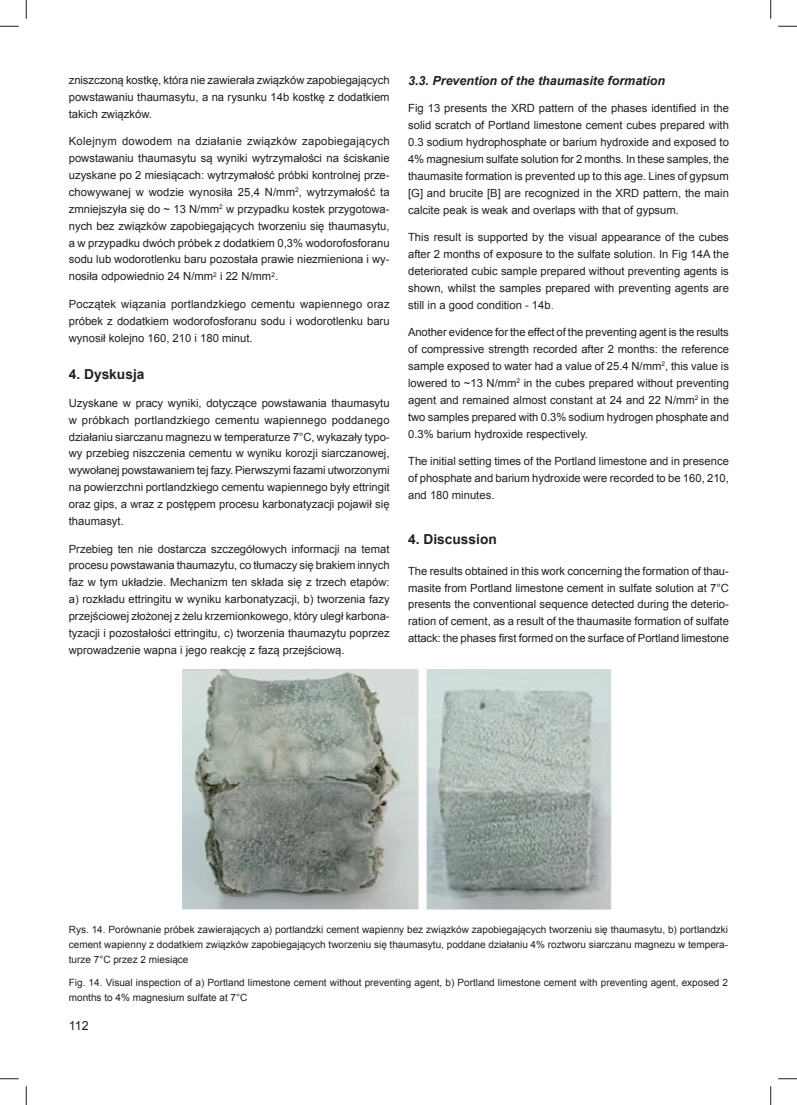
<style>
.page{position:relative;width:797px;height:1105px;background:#fff}
.page>*{position:absolute;margin:0;border:0;box-sizing:border-box;transform-origin:0 0}
.t1{font:700 13.75px "Arial";color:#231f20}
.t2{font:italic 700 12.5px "Arial";color:#231f20}
.t3{font:12.5px "Arial";color:#231f20}
.t4{font:11.25px/16.9px "Arial";color:#231f20;text-align:justify}
.t5{font:10px/15px "Arial";color:#231f20;text-align:justify}
.s1{color:#ee2d2d}
</style>
<div class="page">
<img style="left:182px;top:669px;width:430px;height:241px">
<svg style="left:0;top:25px;width:19px;height:2px"></svg>
<svg style="left:778px;top:25px;width:19px;height:2px"></svg>
<svg style="left:0;top:1078px;width:19px;height:1px"></svg>
<svg style="left:778px;top:1078px;width:19px;height:1px"></svg>
<svg style="left:25px;top:0;width:2px;height:19px"></svg>
<svg style="left:25px;top:1086px;width:2px;height:19px"></svg>
<svg style="left:770px;top:0;width:1px;height:19px"></svg>
<svg style="left:770px;top:1086px;width:1px;height:19px"></svg>
<p class="t4" style="left:69px;top:72px;width:322px">zniszczoną kostkę, która nie zawierała związków zapobiegających powstawaniu thaumasytu, a na rysunku 14b kostkę z dodatkiem takich związków.</p>
<p class="t4" style="left:69px;top:133px;width:322px">Kolejnym dowodem na działanie związków zapobiegających powstawaniu thaumasytu są wyniki wytrzymałości na ściskanie uzyskane po 2 miesiącach: wytrzymałość próbki kontrolnej prze&shy;chowywanej w wodzie wynosiła 25,4 N/mm<sup>2</sup>, wytrzymałość ta zmniejszyła się do ~ 13 N/mm<sup>2</sup> w przypadku kostek przygotowa&shy;nych bez związków zapobiegających tworzeniu się thaumasytu, a w przypadku dwóch próbek z dodatkiem 0,3% wodorofosforanu sodu lub wodorotlenku baru pozostała prawie niezmieniona i wy&shy;nosiła odpowiednio 24 N/mm<sup>2</sup> i 22 N/mm<sup>2</sup>.</p>
<p class="t4" style="left:69px;top:295px;width:322px">Początek wiązania portlandzkiego cementu wapiennego oraz próbek z dodatkiem wodorofosforanu sodu i wodorotlenku baru wynosił kolejno 160, 210 i 180 minut.</p>
<p class="t1" style="left:69px;top:367px;width:77px">4. Dyskusja</p>
<p class="t4" style="left:69px;top:394px;width:322px">Uzyskane w pracy wyniki, dotyczące powstawania thaumasytu w próbkach portlandzkiego cementu wapiennego poddanego działaniu siarczanu magnezu w temperaturze 7°C, wykazały typo&shy;wy przebieg niszczenia cementu w wyniku korozji siarczanowej, wywołanej powstawaniem tej fazy. Pierwszymi fazami utworzonymi na powierzchni portlandzkiego cementu wapiennego były ettringit oraz gips, a wraz z postępem procesu karbonatyzacji pojawił się thaumasyt.</p>
<p class="t4" style="left:69px;top:540px;width:322px">Przebieg ten nie dostarcza szczegółowych informacji na temat procesu powstawania thaumazytu, co tłumaczy się brakiem innych faz w tym układzie. Mechanizm ten składa się z trzech etapów: a) rozkładu ettringitu w wyniku karbonatyzacji, b) tworzenia fazy przejściowej złożonej z żelu krzemionkowego, który uległ karbona&shy;tyzacji i pozostałości ettringitu, c) tworzenia thaumazytu poprzez wprowadzenie wapna i jego reakcję z fazą przejściową.</p>
<p class="t2" style="left:408px;top:74px;width:258px">3.3. Prevention of the thaumasite formation</p>
<p class="t4" style="left:408px;top:100px;width:322px">Fig 13 presents the XRD pattern of the phases identified in the solid scratch of Portland limestone cement cubes prepared with 0.3 sodium hydrophosphate or barium hydroxide and exposed to 4% magnesium sulfate solution for 2 months. In these samples, the thaumasite formation is prevented up to this age. Lines of gypsum [G] and brucite [B] are recognized in the XRD pattern, the main calcite peak is weak and overlaps with that of gypsum.</p>
<p class="t4" style="left:408px;top:229px;width:322px">This result is supported by the visual appearance of the cubes after 2 months of exposure to the sulfate solution. In Fig 14A the deteriorated cubic sample prepared without preventing agents is shown, whilst the samples prepared with preventing agents are still in a good condition - 14b<span class="s1">.</span></p>
<p class="t4" style="left:408px;top:324px;width:322px">Another evidence for the effect of the preventing agent is the results of compressive strength recorded after 2 months: the reference sample exposed to water had a value of 25.4 N/mm<sup>2</sup>, this value is lowered to ~13 N/mm<sup>2</sup> in the cubes prepared without preventing agent and remained almost constant at 24 and 22 N/mm<sup>2</sup> in the two samples prepared with 0.3% sodium hydrogen phosphate and 0.3% barium hydroxide respectively.</p>
<p class="t4" style="left:408px;top:453px;width:322px">The initial setting times of the Portland limestone and in presence of phosphate and barium hydroxide were recorded to be 160, 210, and 180 minutes.</p>
<p class="t1" style="left:408px;top:531px;width:90px">4. Discussion</p>
<p class="t4" style="left:408px;top:562px;width:322px">The results obtained in this work concerning the formation of thau&shy;masite from Portland limestone cement in sulfate solution at 7°C presents the conventional sequence detected during the deterio&shy;ration of cement, as a result of the thaumasite formation of sulfate attack: the phases first formed on the surface of Portland limestone</p>
<p class="t5" style="left:69px;top:922px;width:661px">Rys. 14. Porównanie próbek zawierających a) portlandzki cement wapienny bez związków zapobiegających tworzeniu się thaumasytu, b) portlandzki cement wapienny z dodatkiem związków zapobiegających tworzeniu się thaumasytu, poddane działaniu 4% roztworu siarczanu magnezu w tempera&shy;turze 7°C przez 2 miesiące</p>
<p class="t5" style="left:69px;top:974px;width:661px">Fig. 14. Visual inspection of a) Portland limestone cement without preventing agent, b) Portland limestone cement with preventing agent, exposed 2 months to 4% magnesium sulfate at 7°C</p>
<p class="t3" style="left:69px;top:1019px;width:21px">112</p>
</div>
